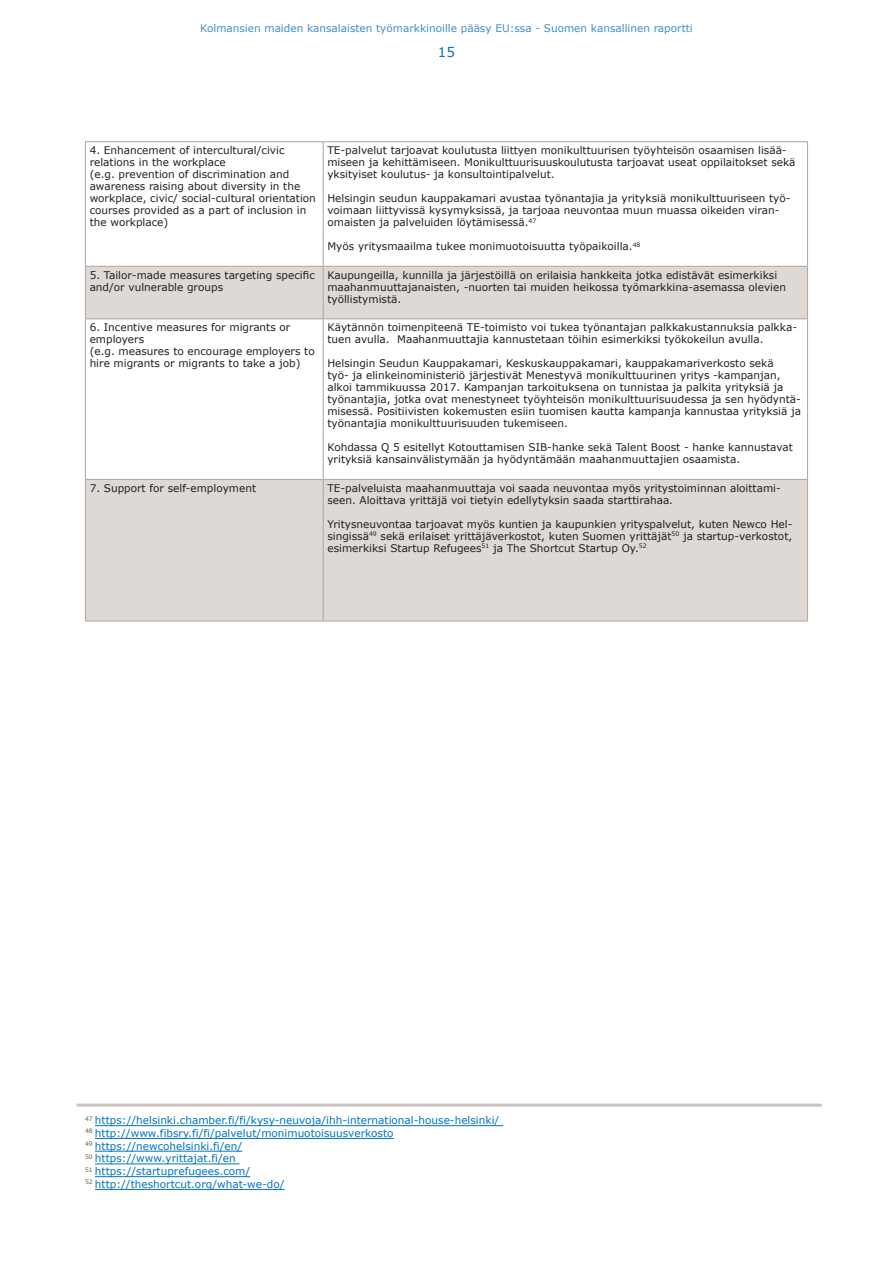
<style>
.page{position:relative;width:893px;height:1263px;background:#fff}
.page>*{position:absolute;margin:0;border:0;box-sizing:border-box;transform-origin:0 0}
.t1{font:13.5px "Verdana";color:#0073bc}
.t2{font:10.5px/12px "Verdana";color:#231f20}
.t3{font:10.5px/12.8px "Verdana";color:#0073bc}
.t4{font:10.5px "Verdana";color:#448dcb}
</style>
<div class="page">
<hr style="left:77px;top:1103px;width:745px;height:3px;background:#cbc3c0">
<svg style="left:86px;top:267px;width:721px;height:354px;fill:#dfd9d6"></svg>
<hr style="left:323px;top:142px;width:1px;height:124px;background:#afa39f">
<hr style="left:323px;top:267px;width:1px;height:51px;background:#afa39f">
<hr style="left:323px;top:319px;width:1px;height:160px;background:#afa39f">
<hr style="left:323px;top:480px;width:1px;height:141px;background:#afa39f">
<hr style="left:85px;top:141px;width:238px;height:1px;background:#afa39f">
<hr style="left:85px;top:142px;width:1px;height:124px;background:#afa39f">
<hr style="left:323px;top:141px;width:485px;height:1px;background:#afa39f">
<hr style="left:807px;top:142px;width:1px;height:124px;background:#afa39f">
<hr style="left:85px;top:266px;width:238px;height:1px;background:#afa39f">
<hr style="left:85px;top:267px;width:1px;height:51px;background:#afa39f">
<hr style="left:323px;top:266px;width:485px;height:1px;background:#afa39f">
<hr style="left:807px;top:267px;width:1px;height:51px;background:#afa39f">
<hr style="left:85px;top:318px;width:238px;height:1px;background:#afa39f">
<hr style="left:85px;top:319px;width:1px;height:160px;background:#afa39f">
<hr style="left:323px;top:318px;width:485px;height:1px;background:#afa39f">
<hr style="left:807px;top:319px;width:1px;height:160px;background:#afa39f">
<hr style="left:85px;top:479px;width:238px;height:1px;background:#afa39f">
<hr style="left:85px;top:480px;width:1px;height:141px;background:#afa39f">
<hr style="left:323px;top:479px;width:485px;height:1px;background:#afa39f">
<hr style="left:807px;top:480px;width:1px;height:141px;background:#afa39f">
<hr style="left:85px;top:621px;width:238px;height:1px;background:#afa39f">
<hr style="left:323px;top:621px;width:485px;height:1px;background:#afa39f">
<hr style="left:95px;top:1125px;width:408px;height:1px;background:#0073bc">
<hr style="left:95px;top:1138px;width:299px;height:1px;background:#0073bc">
<hr style="left:95px;top:1151px;width:147px;height:1px;background:#0073bc">
<hr style="left:95px;top:1163px;width:144px;height:1px;background:#0073bc">
<hr style="left:95px;top:1176px;width:155px;height:1px;background:#0073bc">
<hr style="left:95px;top:1189px;width:190px;height:1px;background:#0073bc">
<p class="t4" style="left:200px;top:22px;width:494px">Kolmansien maiden kansalaisten työmarkkinoille pääsy EU:ssa - Suomen kansallinen raportti</p>
<p class="t1" style="left:438px;top:44px;width:19px">15</p>
<p class="t2" style="left:90px;top:144px;width:228px">4. Enhancement of intercultural/civic relations in the workplace<br>(e.g. prevention of discrimination and awareness raising about diversity in the workplace, civic/ social-cultural orientation courses provided as a part of inclusion in the workplace)</p>
<p class="t2" style="left:327px;top:144px;width:470px">TE-palvelut tarjoavat koulutusta liittyen monikulttuurisen työyhteisön osaamisen lisää&shy;miseen ja kehittämiseen. Monikulttuurisuuskoulutusta tarjoavat useat oppilaitokset sekä yksityiset koulutus- ja konsultointipalvelut.</p>
<p class="t2" style="left:327px;top:192px;width:465px">Helsingin seudun kauppakamari avustaa työnantajia ja yrityksiä monikulttuuriseen työ&shy;voimaan liittyvissä kysymyksissä, ja tarjoaa neuvontaa muun muassa oikeiden viran&shy;omaisten ja palveluiden löytämisessä.<sup>47</sup></p>
<p class="t2" style="left:327px;top:240px;width:315px">Myös yritysmaailma tukee monimuotoisuutta työpaikoilla.<sup>48</sup></p>
<p class="t2" style="left:90px;top:269px;width:227px">5. Tailor-made measures targeting specific and/or vulnerable groups</p>
<p class="t2" style="left:327px;top:269px;width:460px">Kaupungeilla, kunnilla ja järjestöillä on erilaisia hankkeita jotka edistävät esimerkiksi maahanmuuttajanaisten, -nuorten tai muiden heikossa työmarkkina-asemassa olevien työllistymistä.</p>
<p class="t2" style="left:90px;top:321px;width:227px">6. Incentive measures for migrants or employers<br>(e.g. measures to encourage employers to hire migrants or migrants to take a job)</p>
<p class="t2" style="left:327px;top:321px;width:471px">Käytännön toimenpiteenä TE-toimisto voi tukea työnantajan palkkakustannuksia palkka&shy;tuen avulla. Maahanmuuttajia kannustetaan töihin esimerkiksi työkokeilun avulla.</p>
<p class="t2" style="left:327px;top:357px;width:475px">Helsingin Seudun Kauppakamari, Keskuskauppakamari, kauppakamariverkosto sekä<br>työ- ja elinkeinoministeriö järjestivät Menestyvä monikulttuurinen yritys -kampanjan, alkoi tammikuussa 2017. Kampanjan tarkoituksena on tunnistaa ja palkita yrityksiä ja työnantajia, jotka ovat menestyneet työyhteisön monikulttuurisuudessa ja sen hyödyntä&shy;misessä. Positiivisten kokemusten esiin tuomisen kautta kampanja kannustaa yrityksiä ja työnantajia monikulttuurisuuden tukemiseen.</p>
<p class="t2" style="left:327px;top:441px;width:467px">Kohdassa Q 5 esitellyt Kotouttamisen SIB-hanke sekä Talent Boost - hanke kannustavat yrityksiä kansainvälistymään ja hyödyntämään maahanmuuttajien osaamista.</p>
<p class="t2" style="left:90px;top:482px;width:168px">7. Support for self-employment</p>
<p class="t2" style="left:327px;top:482px;width:455px">TE-palveluista maahanmuuttaja voi saada neuvontaa myös yritystoiminnan aloittami&shy;seen. Aloittava yrittäjä voi tietyin edellytyksin saada starttirahaa.</p>
<p class="t2" style="left:327px;top:518px;width:466px;text-align:justify">Yritysneuvontaa tarjoavat myös kuntien ja kaupunkien yrityspalvelut, kuten Newco Hel&shy;singissä<sup>49</sup> sekä erilaiset yrittäjäverkostot, kuten Suomen yrittäjät<sup>50</sup> ja startup-verkostot, esimerkiksi Startup Refugees<sup>51</sup> ja The Shortcut Startup Oy.<sup>52</sup></p>
<p class="t3" style="left:85px;top:1114px;width:416px"><sup>47</sup> https://helsinki.chamber.fi/fi/kysy-neuvoja/ihh-international-house-helsinki/ <sup>48</sup> http://www.fibsry.fi/fi/palvelut/monimuotoisuusverkosto<br><sup>49</sup> https://newcohelsinki.fi/en/<br><sup>50</sup> https://www.yrittajat.fi/en<br><sup>51</sup> https://startuprefugees.com/<br><sup>52</sup> http://theshortcut.org/what-we-do/</p>
</div>
